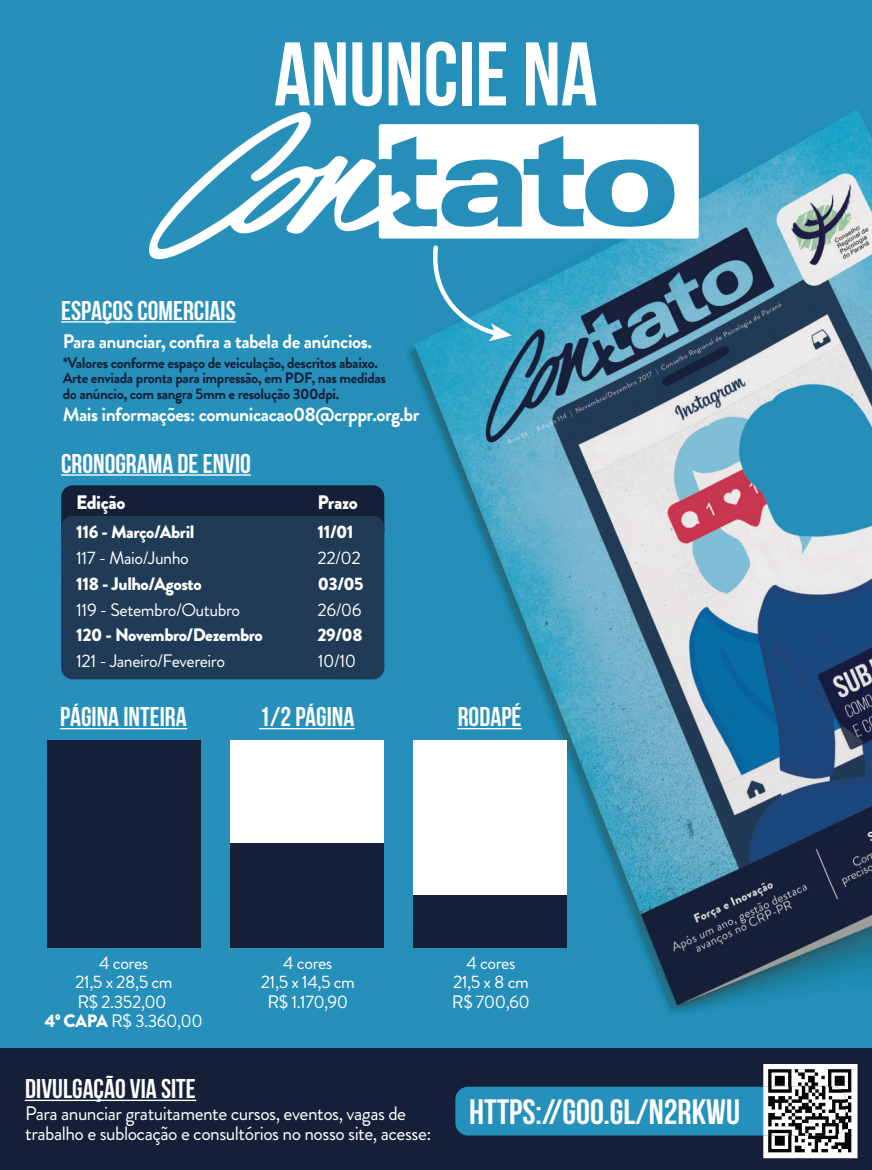
<style>
.page{position:relative;width:872px;height:1170px;background:#fff}
.page>*{position:absolute;margin:0;border:0;box-sizing:border-box;transform-origin:0 0}
.t1{font:700 90px "Bebas Neue";color:#fff}
.t2{font:700 35.1px "Bebas Neue";color:#fff}
.t3{font:700 27px "Bebas Neue";color:#fff}
.t4{font:19.5px/19.5px "Brandon Grotesque";letter-spacing:-.025em;color:#fff}
.t5{font:700 19.5px "Brandon Grotesque";letter-spacing:-.025em;color:#fff}
.t6{font:900 19.5px "Brandon Grotesque";letter-spacing:-.025em;color:#fff}
.t7{font:18px/19.5px "Brandon Grotesque";letter-spacing:-.025em;color:#fff;text-align:center}
.t8{font:900 18px "Brandon Grotesque";letter-spacing:-.025em;color:#fff}
.t9{font:700 15px/15px "Brandon Grotesque";letter-spacing:-.025em;color:#152038}
.s1{font-weight:900}
</style>
<div class="page">
<img style="left:0;top:0;width:872px;height:1048px">
<hr style="left:61px;top:321px;width:175px;height:1px;background:#fff">
<hr style="left:61px;top:474px;width:190px;height:1px;background:#fff">
<svg style="left:149px;top:111px;width:550px;height:230px"></svg>
<div style="left:0;top:1048px;width:872px;height:121px;background:#152038"></div>
<hr style="left:25px;top:1099px;width:171px;height:1px;background:#fff">
<hr style="left:60px;top:728px;width:127px;height:1px;background:#fff">
<div style="left:47px;top:740px;width:153px;height:207px;background:#152038"></div>
<hr style="left:259px;top:728px;width:95px;height:1px;background:#fff">
<div style="left:230px;top:740px;width:153px;height:207px;background:#fff"></div>
<div style="left:230px;top:843px;width:153px;height:104px;background:#152038"></div>
<hr style="left:458px;top:728px;width:63px;height:1px;background:#fff">
<div style="left:413px;top:740px;width:153px;height:207px;background:#fff"></div>
<div style="left:413px;top:895px;width:153px;height:52px;background:#152038"></div>
<div style="left:455px;top:1086px;width:390px;height:49px;background:#2590bb;border-radius:13px"></div>
<img style="left:763px;top:1064px;width:94px;height:94px">
<img style="left:763px;top:1086px;width:82px;height:49px">
<div style="left:61px;top:485px;width:323px;height:57px;background:#152038;border-radius:12px"></div>
<div style="left:61px;top:516px;width:323px;height:163px;background:#1f3b56;border-radius:12px"></div>
<h1 class="t1" style="left:274px;top:25px;width:325px">ANUNCIE NA</h1>
<h3 class="t3" style="left:61px;top:295px;width:176px">ESPAÇOS COMERCIAIS</h3>
<p class="t5" style="left:63px;top:328px;width:311px">Para anunciar, confira a tabela de anúncios.</p>
<p class="t9" style="left:63px;top:355px;width:325px">*Valores conforme espaço de veiculação, descritos abaixo.<br>Arte enviada pronta para impressão, em PDF, nas medidas</p>
<p class="t9" style="left:63px;top:387px;width:278px">do anúncio, com sangra 5mm e resolução 300dpi.</p>
<p class="t5" style="left:63px;top:400px;width:358px">Mais informações: comunicacao08@crppr.org.br</p>
<h3 class="t3" style="left:61px;top:448px;width:191px">CRONOGRAMA DE ENVIO</h3>
<p class="t6" style="left:76px;top:489px;width:51px">Edição</p>
<p class="t6" style="left:317px;top:489px;width:42px">Prazo</p>
<p class="t8" style="left:76px;top:519px;width:120px">116 - Março/Abril</p>
<p class="t8" style="left:317px;top:519px;width:38px">11/01</p>
<p class="t7" style="left:76px;top:548px;width:114px">117 - Maio/Junho</p>
<p class="t7" style="left:317px;top:548px;width:45px">22/02</p>
<p class="t8" style="left:76px;top:570px;width:127px">118 - Julho/Agosto</p>
<p class="t8" style="left:318px;top:570px;width:47px">03/05</p>
<p class="t7" style="left:76px;top:600px;width:165px">119 - Setembro/Outubro</p>
<p class="t7" style="left:317px;top:600px;width:46px">26/06</p>
<p class="t8" style="left:76px;top:622px;width:188px">120 - Novembro/Dezembro</p>
<p class="t8" style="left:317px;top:622px;width:47px">29/08</p>
<p class="t7" style="left:76px;top:651px;width:150px">121 - Janeiro/Fevereiro</p>
<p class="t7" style="left:318px;top:651px;width:40px">10/10</p>
<h3 class="t3" style="left:60px;top:702px;width:128px">PÁGINA INTEIRA</h3>
<h3 class="t3" style="left:259px;top:702px;width:96px">1/2 PÁGINA</h3>
<h3 class="t3" style="left:458px;top:702px;width:65px">RODAPÉ</h3>
<p class="t7" style="left:45px;top:953px;width:160px">4 cores<br>21,5 x 28,5 cm<br>R$ 2.352,00<br><span class="s1">4º CAPA</span> R$ 3.360,00</p>
<p class="t7" style="left:261px;top:953px;width:96px">4 cores<br>21,5 x 14,5 cm<br>R$ 1.170,90</p>
<h3 class="t3" style="left:25px;top:1073px;width:172px">DIVULGAÇÃO VIA SITE</h3>
<p class="t4" style="left:25px;top:1103px;width:408px">Para anunciar gratuitamente cursos, eventos, vagas de trabalho e sublocação e consultórios no nosso site, acesse:</p>
<p class="t7" style="left:452px;top:953px;width:80px">4 cores<br>21,5 x 8 cm<br>R$ 700,60</p>
<h2 class="t2" style="left:469px;top:1092px;width:272px">HTTPS://GOO.GL/N2RKWU</h2>
</div>
